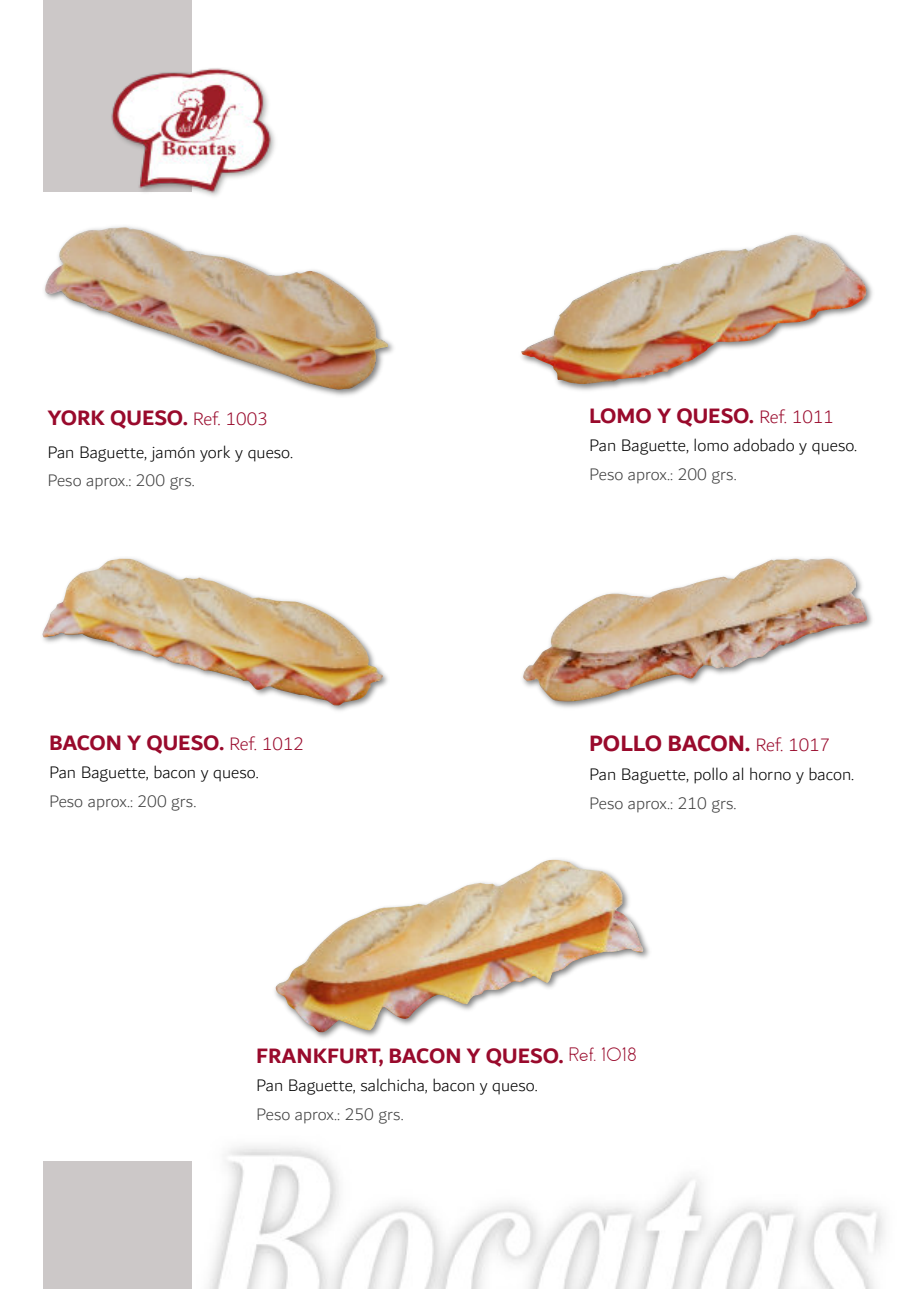
<style>
.page{position:relative;width:919px;height:1289px;background:#fff}
.page>*{position:absolute;margin:0;border:0;box-sizing:border-box;transform-origin:0 0}
.t1{font:700 24px "Dubai";letter-spacing:-.01em;color:#990a2c}
.t2{font:700 22.5px "Dubai";color:#990a2c}
.t3{font:300 19.5px "Coves";color:#990a2c}
.t4{font:300 18px "Dubai";color:#000}
.t5{font:300 18px "Dubai";color:#404040}
.s1{font-weight:300;font-size:19.5px}
</style>
<div class="page">
<div style="left:43px;top:0;width:148px;height:191px;background:#ccc8c8"></div>
<div style="left:43px;top:1161px;width:148px;height:127px;background:#ccc8c8"></div>
<img style="left:44px;top:226px;width:350px;height:170px">
<img style="left:45px;top:227px;width:343px;height:163px">
<img style="left:558px;top:234px;width:315px;height:157px">
<img style="left:521px;top:235px;width:346px;height:149px">
<img style="left:43px;top:559px;width:340px;height:146px">
<img style="left:522px;top:602px;width:350px;height:106px">
<img style="left:523px;top:558px;width:343px;height:144px">
<img style="left:275px;top:859px;width:369px;height:173px">
<img style="left:111px;top:68px;width:164px;height:128px">
<img style="left:209px;top:1146px;width:676px;height:142px">
<p class="t2" style="left:47px;top:407px;width:222px">YORK QUESO. <span class="s1">Ref. 1003</span></p>
<p class="t4" style="left:47px;top:444px;width:247px">Pan Baguette, jamón york y queso.</p>
<p class="t5" style="left:47px;top:472px;width:149px">Peso aprox.: 200 grs.</p>
<p class="t2" style="left:49px;top:732px;width:256px">BACON Y QUESO. <span class="s1">Ref. 1012</span></p>
<p class="t4" style="left:49px;top:764px;width:211px">Pan Baguette, bacon y queso.</p>
<p class="t5" style="left:49px;top:793px;width:149px">Peso aprox.: 200 grs.</p>
<p class="t2" style="left:589px;top:405px;width:246px">LOMO Y QUESO. <span class="s1">Ref. 1011</span></p>
<p class="t4" style="left:589px;top:437px;width:269px">Pan Baguette, lomo adobado y queso.</p>
<p class="t5" style="left:589px;top:466px;width:149px">Peso aprox.: 200 grs.</p>
<h1 class="t1" style="left:589px;top:733px;width:243px">POLLO BACON. <span class="s1">Ref. 1017</span></h1>
<p class="t4" style="left:589px;top:766px;width:266px">Pan Baguette, pollo al horno y bacon.</p>
<p class="t5" style="left:589px;top:794px;width:149px">Peso aprox.: 210 grs.</p>
<p class="t3" style="left:568px;top:1047px;width:70px">Ref. 1018</p>
<p class="t2" style="left:256px;top:1045px;width:309px">FRANKFURT, BACON Y QUESO.</p>
<p class="t4" style="left:256px;top:1077px;width:283px">Pan Baguette, salchicha, bacon y queso.</p>
<p class="t5" style="left:256px;top:1105px;width:149px">Peso aprox.: 250 grs.</p>
</div>
